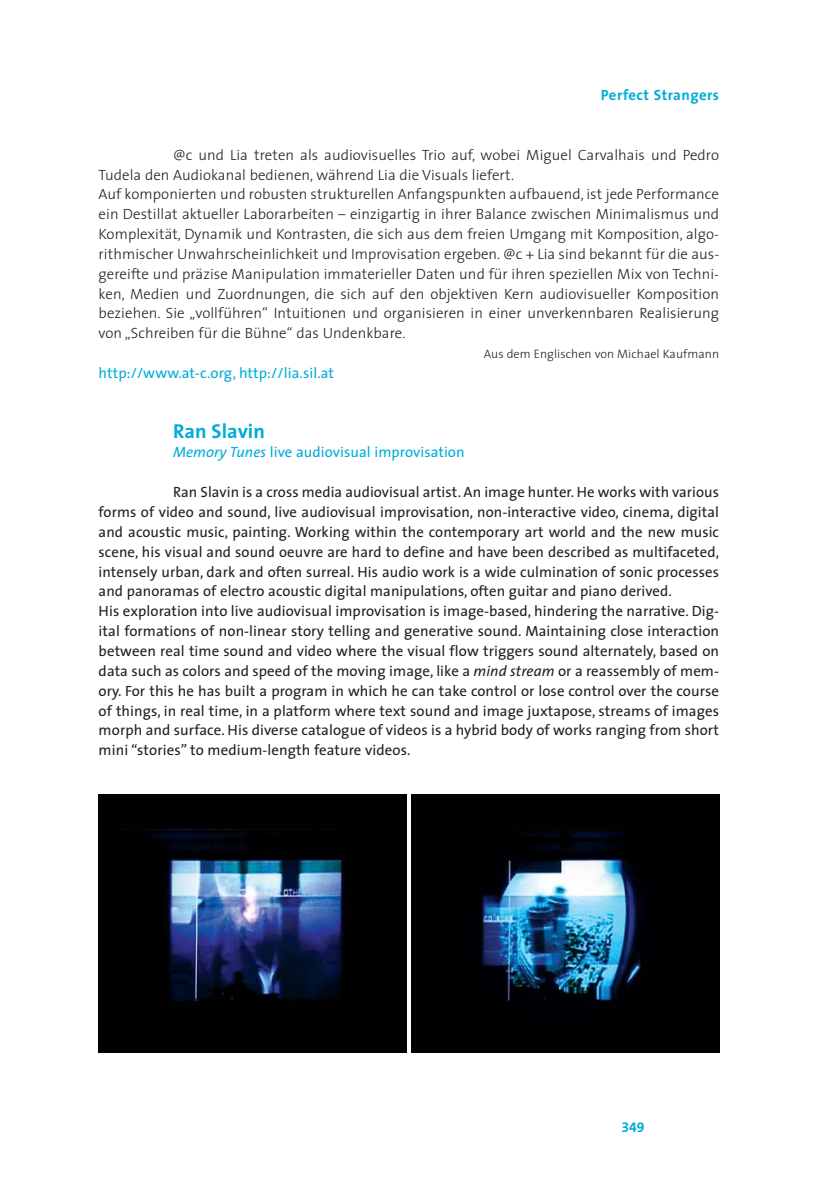
<style>
.page{position:relative;width:819px;height:1201px;background:#fff}
.page>*{position:absolute;margin:0;border:0;box-sizing:border-box;transform-origin:0 0}
.t1{font:700 20.12px "The Sans";letter-spacing:.005em;color:#00acd9}
.t2{font:14.88px/19.8px "The Sans";letter-spacing:.005em;color:#231f20}
.t3{font:300 14.88px/19.8px "The Sans";letter-spacing:.005em;color:#231f20}
.t4{font:14.88px "The Sans";letter-spacing:.005em;color:#00acd9}
.t5{font:700 14.88px "The Sans";letter-spacing:.03em;color:#00acd9}
.t6{font:14px "The Sans Bold Expert";color:#00acd9}
.t7{font:300 12.25px "The Sans";letter-spacing:.005em;color:#231f20}
.s1{font-style:italic}
</style>
<div class="page">
<img style="left:99px;top:795px;width:307px;height:258px">
<img style="left:411px;top:795px;width:308px;height:258px">
<p class="t5" style="left:600px;top:87px;width:120px">Perfect Strangers</p>
<p class="t3" style="left:99px;top:146px;width:622px;text-indent:74px">@c und Lia treten als audiovisuelles Trio auf, wobei Miguel Carvalhais und Pedro Tudela den Audiokanal bedienen, während Lia die Visuals liefert.<br>Auf komponierten und robusten strukturellen Anfangspunkten aufbauend, ist jede Performance ein Destillat aktueller Laborarbeiten – einzigartig in ihrer Balance zwischen Minimalismus und Komplexität, Dynamik und Kontrasten, die sich aus dem freien Umgang mit Komposition, algo&shy;rithmischer Unwahrscheinlichkeit und Improvisation ergeben. @c + Lia sind bekannt für die aus&shy;gereifte und präzise Manipulation immaterieller Daten und für ihren speziellen Mix von Techni&shy;ken, Medien und Zuordnungen, die sich auf den objektiven Kern audiovisueller Komposition beziehen. Sie „vollführen“ Intuitionen und organisieren in einer unverkennbaren Realisierung von „Schreiben für die Bühne“ das Undenkbare.</p>
<p class="t7" style="left:484px;top:349px;width:237px">Aus dem Englischen von Michael Kaufmann</p>
<p class="t4" style="left:99px;top:367px;width:237px">http://www.at-c.org, http://lia.sil.at</p>
<h1 class="t1" style="left:173px;top:420px;width:93px">Ran Slavin</h1>
<p class="t4" style="left:173px;top:446px;width:293px"><span class="s1">Memory Tunes</span> live audiovisual improvisation</p>
<p class="t2" style="left:99px;top:483px;width:622px;text-indent:74px">Ran Slavin is a cross media audiovisual artist. An image hunter. He works with various forms of video and sound, live audiovisual improvisation, non-interactive video, cinema, digital and acoustic music, painting. Working within the contemporary art world and the new music scene, his visual and sound oeuvre are hard to define and have been described as multifaceted, intensely urban, dark and often surreal. His audio work is a wide culmination of sonic processes and panoramas of electro acoustic digital manipulations, often guitar and piano derived.<br>His exploration into live audiovisual improvisation is image-based, hindering the narrative. Dig&shy;ital formations of non-linear story telling and generative sound. Maintaining close interaction between real time sound and video where the visual flow triggers sound alternately, based on data such as colors and speed of the moving image, like a <span class="s1">mind stream</span> or a reassembly of mem&shy;ory. For this he has built a program in which he can take control or lose control over the course of things, in real time, in a platform where text sound and image juxtapose, streams of images morph and surface. His diverse catalogue of videos is a hybrid body of works ranging from short mini “stories” to medium-length feature videos.</p>
<p class="t6" style="left:621px;top:1119px;width:25px">349</p>
</div>
